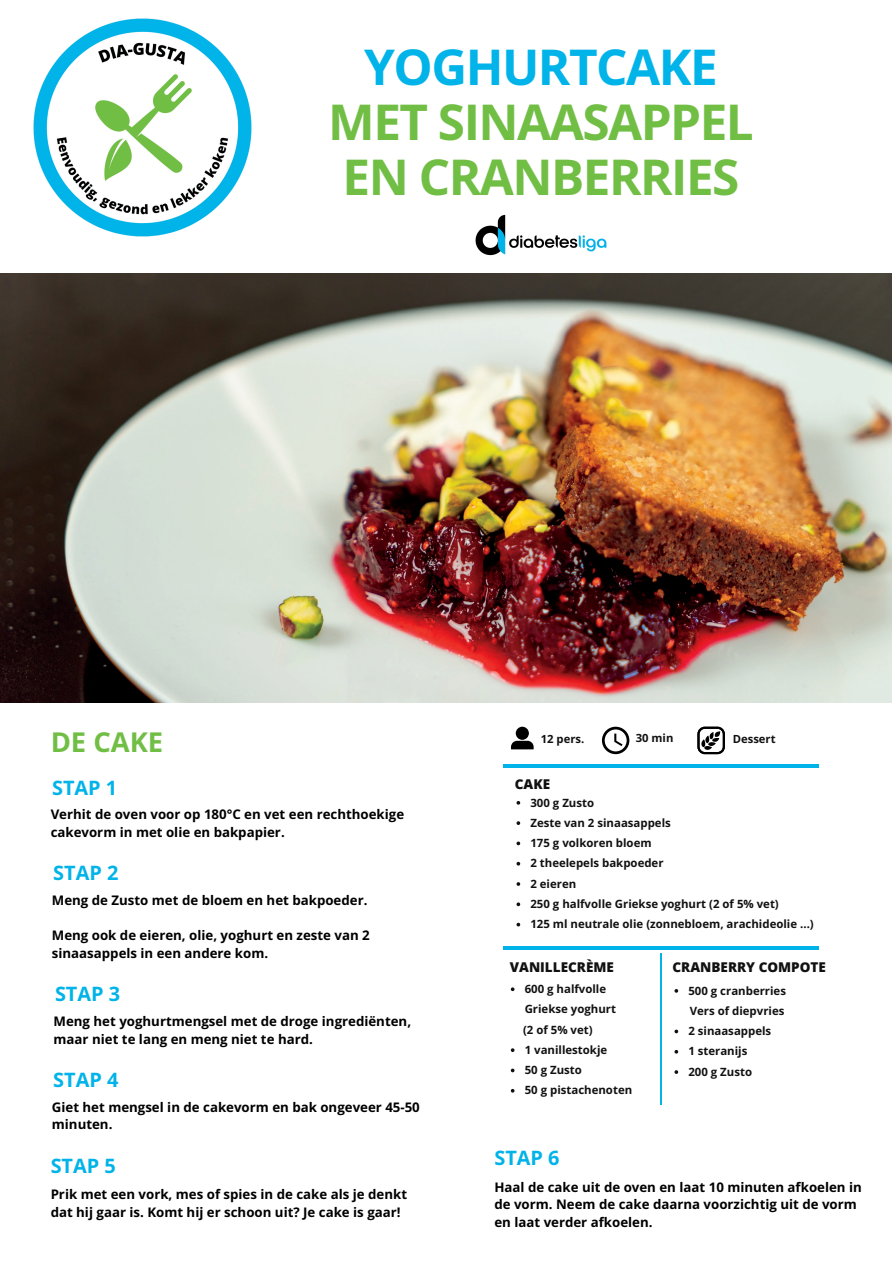
<style>
.page{position:relative;width:893px;height:1264px;background:#fff}
.page>*{position:absolute;margin:0;border:0;box-sizing:border-box;transform-origin:0 0}
.t1{font:700 49.5px/55.1px "Open Sans Hebrew";letter-spacing:-.03em;color:#71be45}
.t2{font:700 49.5px "Open Sans Hebrew";letter-spacing:-.03em;color:#00b3e8}
.t3{font:700 27.45px "Open Sans Hebrew";color:#71be45}
.t4{font:700 19.95px "Open Sans Hebrew";color:#00b3e8}
.t5{font:800 13.5px "Open Sans";color:#111}
.t6{font:700 13.2px/17.7px "Open Sans Hebrew";color:#000}
.t7{font:700 11.4px/20.2px "Open Sans Hebrew";color:#111}
.t8{font:700 11.25px "Open Sans Hebrew";color:#111}
</style>
<div class="page">
<img style="left:0;top:273px;width:891px;height:429px">
<img style="left:475px;top:214px;width:132px;height:42px">
<img style="left:33px;top:18px;width:219px;height:219px">
<svg style="left:511px;top:726px;width:22px;height:23px"></svg>
<svg style="left:602px;top:726px;width:27px;height:28px"></svg>
<div style="left:697px;top:726px;width:27px;height:28px;border:2px solid #000;border-radius:6px"></div>
<svg style="left:701px;top:731px;width:19px;height:19px"></svg>
<hr style="left:503px;top:764px;width:315px;height:3px;background:#00b3e8">
<svg style="left:516px;top:801px;width:4px;height:3px"></svg>
<svg style="left:516px;top:821px;width:4px;height:4px"></svg>
<svg style="left:516px;top:841px;width:4px;height:4px"></svg>
<svg style="left:516px;top:861px;width:4px;height:4px"></svg>
<svg style="left:516px;top:902px;width:4px;height:4px"></svg>
<svg style="left:516px;top:922px;width:4px;height:4px"></svg>
<hr style="left:503px;top:946px;width:315px;height:3px;background:#00b3e8">
<svg style="left:511px;top:987px;width:3px;height:4px"></svg>
<svg style="left:511px;top:1048px;width:3px;height:4px"></svg>
<svg style="left:511px;top:1068px;width:3px;height:4px"></svg>
<hr style="left:660px;top:953px;width:1px;height:152px;background:#00b3e8">
<svg style="left:674px;top:989px;width:4px;height:3px"></svg>
<svg style="left:674px;top:1029px;width:4px;height:4px"></svg>
<svg style="left:674px;top:1049px;width:4px;height:4px"></svg>
<h1 class="t2" style="left:364px;top:32px;width:355px">YOGHURTCAKE</h1>
<h1 class="t1" style="left:328px;top:93px;width:427px">MET SINAASAPPEL<br>EN CRANBERRIES</h1>
<h2 class="t3" style="left:51px;top:722px;width:114px">DE CAKE</h2>
<p class="t8" style="left:540px;top:731px;width:45px">12 pers.</p>
<p class="t8" style="left:635px;top:729px;width:39px">30 min</p>
<p class="t8" style="left:732px;top:731px;width:44px">Dessert</p>
<h3 class="t4" style="left:52px;top:773px;width:67px">STAP 1</h3>
<p class="t6" style="left:51px;top:805px;width:355px">Verhit de oven voor op 180°C en vet een rechthoekige cakevorm in met olie en bakpapier.</p>
<h3 class="t4" style="left:53px;top:858px;width:67px">STAP 2</h3>
<p class="t6" style="left:52px;top:890px;width:317px">Meng de Zusto met de bloem en het bakpoeder.</p>
<p class="t6" style="left:52px;top:926px;width:319px">Meng ook de eieren, olie, yoghurt en zeste van 2 sinaasappels in een andere kom.</p>
<h3 class="t4" style="left:55px;top:979px;width:67px">STAP 3</h3>
<p class="t6" style="left:54px;top:1011px;width:359px">Meng het yoghurtmengsel met de droge ingrediënten, maar niet te lang en meng niet te hard.</p>
<h3 class="t4" style="left:53px;top:1065px;width:67px">STAP 4</h3>
<p class="t6" style="left:52px;top:1097px;width:369px">Giet het mengsel in de cakevorm en bak ongeveer 45-50 minuten.</p>
<h3 class="t4" style="left:51px;top:1151px;width:67px">STAP 5</h3>
<p class="t6" style="left:51px;top:1184px;width:358px">Prik met een vork, mes of spies in de cake als je denkt dat hij gaar is. Komt hij er schoon uit? Je cake is gaar!</p>
<p class="t5" style="left:515px;top:775px;width:37px">CAKE</p>
<p class="t7" style="left:530px;top:792px;width:285px">300 g Zusto<br>Zeste van 2 sinaasappels<br>175 g volkoren bloem<br>2 theelepels bakpoeder<br>2 eieren<br>250 g halfvolle Griekse yoghurt (2 of 5% vet)<br>125 ml neutrale olie (zonnebloem, arachideolie ...)</p>
<p class="t5" style="left:510px;top:957px;width:105px">VANILLECRÈME</p>
<p class="t7" style="left:524px;top:978px;width:93px">600 g halfvolle<br>Griekse yoghurt</p>
<p class="t7" style="left:524px;top:1039px;width:109px">1 vanillestokje<br>50 g Zusto<br>50 g pistachenoten</p>
<p class="t7" style="left:523px;top:1019px;width:71px">(2 of 5% vet)</p>
<p class="t5" style="left:672px;top:957px;width:155px">CRANBERRY COMPOTE</p>
<p class="t7" style="left:688px;top:980px;width:99px">500 g cranberries</p>
<p class="t7" style="left:688px;top:1020px;width:84px">2 sinaasappels<br>1 steranijs<br>200 g Zusto</p>
<p class="t7" style="left:689px;top:1000px;width:96px">Vers of diepvries</p>
<h3 class="t4" style="left:494px;top:1144px;width:67px">STAP 6</h3>
<p class="t6" style="left:494px;top:1177px;width:369px">Haal de cake uit de oven en laat 10 minuten afkoelen in de vorm. Neem de cake daarna voorzichtig uit de vorm en laat verder afkoelen.</p>
</div>
